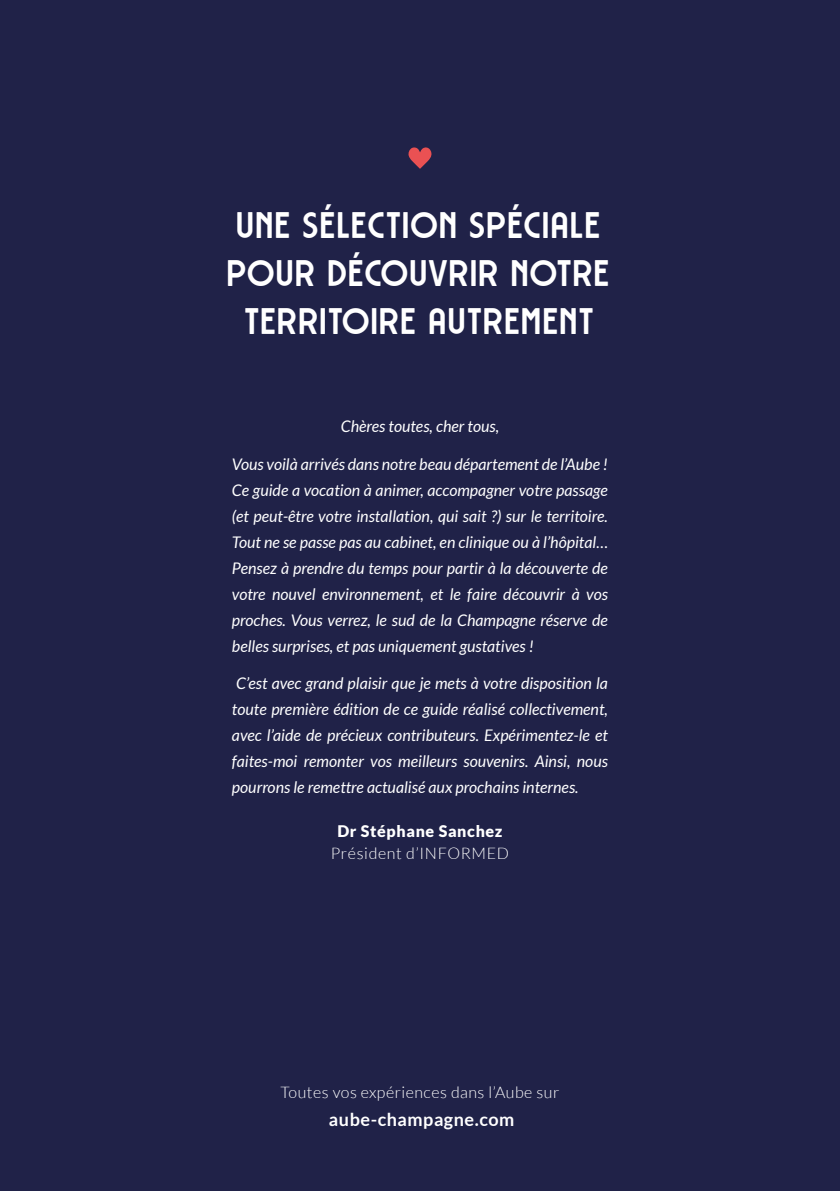
<style>
.page{position:relative;width:840px;height:1191px;background:#fff}
.page>*{position:absolute;margin:0;border:0;box-sizing:border-box;transform-origin:0 0}
.t1{font:36px/48px "Rousseau Deco";letter-spacing:.01em;color:#fff;text-align:center}
.t2{font:700 18px "Lato";letter-spacing:.03em;color:#fff}
.t3{font:italic 16px/26px "Lato";color:#fff;text-align:justify}
.t4{font:300 16px "Lato";letter-spacing:.03em;color:#fff}
.t5{font:900 16px "Lato";letter-spacing:.04em;color:#fff}
</style>
<div class="page">
<div style="left:0;top:0;width:839px;height:1191px;background:#202248"></div>
<svg style="left:408px;top:147px;width:24px;height:22px"></svg>
<h1 class="t1" style="left:228px;top:201px;width:385px">UNE SÉLECTION SPÉCIALE<br>POUR DÉCOUVRIR NOTRE<br>TERRITOIRE AUTREMENT</h1>
<p class="t3" style="left:340px;top:414px;width:160px">Chères toutes, cher tous,</p>
<p class="t3" style="left:232px;top:451px;width:377px">Vous voilà arrivés dans notre beau département de l’Aube !<br>Ce guide a vocation à animer, accompagner votre passage (et peut-être votre installation, qui sait ?) sur le territoire.<br>Tout ne se passe pas au cabinet, en clinique ou à l’hôpital… Pensez à prendre du temps pour partir à la découverte de votre nouvel environnement, et le faire découvrir à vos proches. Vous verrez, le sud de la Champagne réserve de belles surprises, et pas uniquement gustatives !</p>
<p class="t3" style="left:232px;top:670px;width:377px">C’est avec grand plaisir que je mets à votre disposition la toute première édition de ce guide réalisé collectivement, avec l’aide de précieux contributeurs. Expérimentez-le et faites-moi remonter vos meilleurs souvenirs. Ainsi, nous pourrons le remettre actualisé aux prochains internes.</p>
<p class="t5" style="left:337px;top:822px;width:167px">Dr Stéphane Sanchez</p>
<p class="t4" style="left:330px;top:847px;width:180px">Président d’INFORMED</p>
<p class="t4" style="left:280px;top:1086px;width:280px">Toutes vos expériences dans l’Aube sur</p>
<p class="t2" style="left:329px;top:1109px;width:187px">aube-champagne.com</p>
</div>
